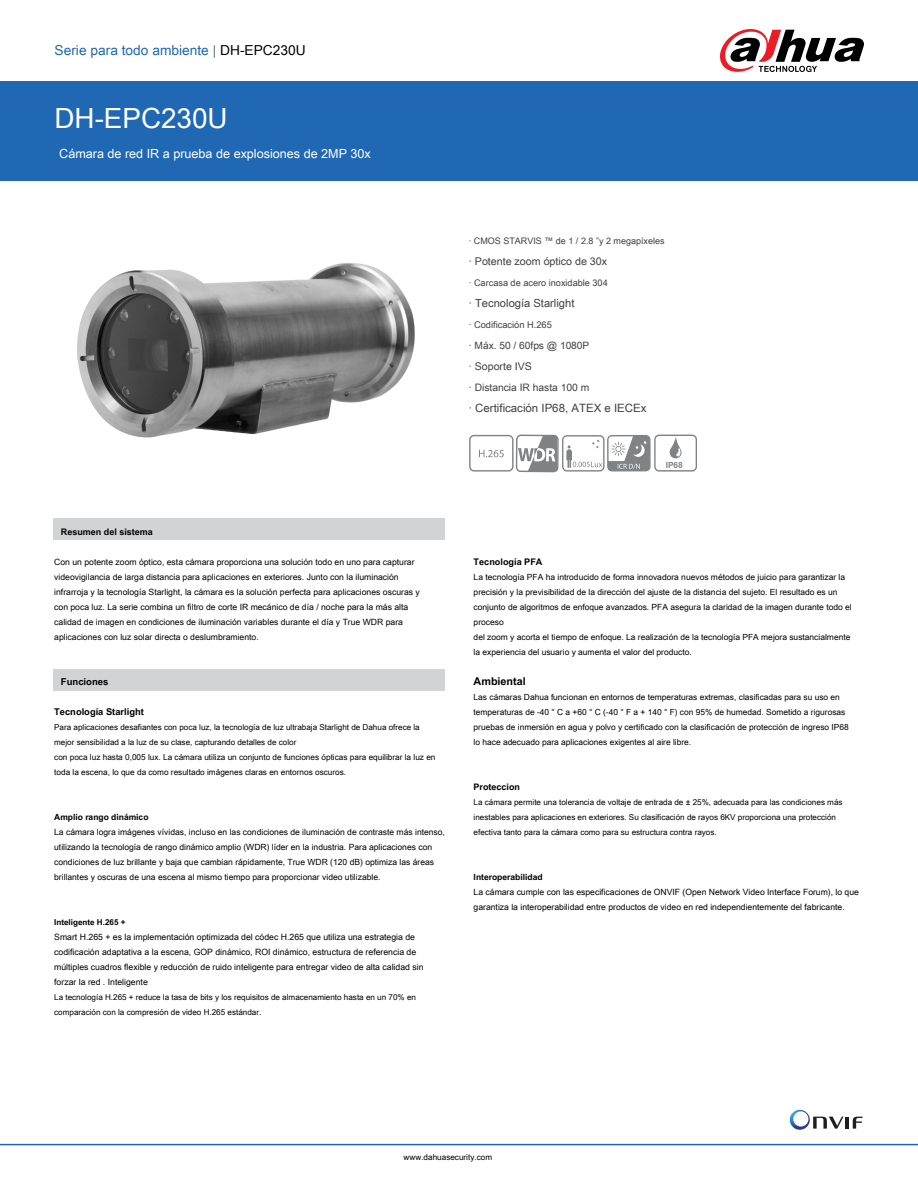
<style>
.page{position:relative;width:918px;height:1188px;background:#fff}
.page>*{position:absolute;margin:0;border:0;box-sizing:border-box;transform-origin:0 0}
.t1{font:27.75px "Arial Unicode MS";color:#fff}
.t2{font:13.8px "Arial Unicode MS";color:#2068b3}
.t3{font:12.6px "Arial Unicode MS";color:#fff}
.t4{font:11.4px "Arial Unicode MS";color:#403f41}
.t5{font:11.1px "Arial Unicode MS";color:#403f41}
.t6{font:700 10.8px "Arial Unicode MS";color:#000}
.t7{font:10.65px "Arial Unicode MS";color:#403f41}
.t8{font:10.2px "Arial Unicode MS";color:#403f41}
.t9{font:700 9.6px "Arial Unicode MS";color:#000}
.t10{font:700 9.3px "Arial Unicode MS";color:#000}
.t11{font:9.3px "Arial Unicode MS";color:#403f41}
.t12{font:9.15px "Arial Unicode MS";color:#403f41}
.t13{font:700 9.15px "Arial Unicode MS";color:#000}
.t14{font:9px "Arial Unicode MS";color:#403f41}
.t15{font:700 9px "Arial Unicode MS";color:#000}
.t16{font:8.7px/15px "Arial Unicode MS";color:#000}
.t17{font:8.55px/15px "Arial Unicode MS";color:#000}
.t18{font:700 8.55px "Arial Unicode MS";color:#000}
.t19{font:8.4px/15px "Arial Unicode MS";color:#000}
.t20{font:700 8.4px "Arial Unicode MS";color:#808284}
.t21{font:8.25px/15px "Arial Unicode MS";color:#000}
.t22{font:8.1px/15px "Arial Unicode MS";color:#000}
.t23{font:700 8.1px "Arial Unicode MS";color:#000}
.s1{color:#626466}
.s2{color:#000}
</style>
<div class="page">
<div style="left:0;top:81px;width:918px;height:100px;background:#2068b3"></div>
<div style="left:53px;top:519px;width:392px;height:21px;background:#d1d3d4"></div>
<div style="left:53px;top:669px;width:392px;height:22px;background:#d1d3d4"></div>
<hr style="left:0;top:1144px;width:918px;height:1px;background:#2068b3">
<svg style="left:720px;top:29px;width:144px;height:43px"></svg>
<hr style="left:845px;top:1117px;width:4px;height:12px;background:#211d1e">
<svg style="left:853px;top:1117px;width:10px;height:12px"></svg>
<svg style="left:790px;top:1110px;width:53px;height:20px"></svg>
<img style="left:77px;top:263px;width:338px;height:175px">
<svg style="left:469px;top:435px;width:228px;height:37px"></svg>
<h2 class="t2" style="left:55px;top:41px;width:253px">Serie para todo ambiente <span class="s1">|</span> <span class="s2">DH-EPC230U</span></h2>
<h1 class="t1" style="left:55px;top:99px;width:175px">DH-EPC230U</h1>
<h3 class="t3" style="left:59px;top:145px;width:313px">Cámara de red IR a prueba de explosiones de 2MP 30x</h3>
<p class="t14" style="left:469px;top:234px;width:197px">· CMOS STARVIS ™ de 1 / 2.8 ”y 2 megapíxeles</p>
<p class="t7" style="left:469px;top:254px;width:140px">· Potente zoom óptico de 30x</p>
<p class="t12" style="left:469px;top:276px;width:140px">· Carcasa de acero inoxidable 304</p>
<p class="t5" style="left:469px;top:295px;width:107px">· Tecnología Starlight</p>
<p class="t11" style="left:469px;top:318px;width:84px">· Codificación H.265</p>
<p class="t8" style="left:469px;top:338px;width:122px">· Máx. 50 / 60fps @ 1080P</p>
<p class="t7" style="left:469px;top:359px;width:64px">· Soporte IVS</p>
<p class="t8" style="left:469px;top:380px;width:122px">· Distancia IR hasta 100 m</p>
<h3 class="t4" style="left:469px;top:400px;width:179px">· Certificación IP68, ATEX e IECEx</h3>
<p class="t20" style="left:666px;top:459px;width:19px">IP68</p>
<p class="t15" style="left:61px;top:525px;width:94px">Resumen del sistema</p>
<p class="t17" style="left:54px;top:554px;width:367px">Con un potente zoom óptico, esta cámara proporciona una solución todo en uno para capturar videovigilancia de larga distancia para aplicaciones en exteriores. Junto con la iluminación infrarroja y la tecnología Starlight, la cámara es la solución perfecta para aplicaciones oscuras y con poca luz. La serie combina un filtro de corte IR mecánico de día / noche para la más alta calidad de imagen en condiciones de iluminación variables durante el día y True WDR para aplicaciones con luz solar directa o deslumbramiento.</p>
<p class="t13" style="left:474px;top:555px;width:70px">Tecnología PFA</p>
<p class="t19" style="left:474px;top:569px;width:380px">La tecnología PFA ha introducido de forma innovadora nuevos métodos de juicio para garantizar la precisión y la previsibilidad de la dirección del ajuste de la distancia del sujeto. El resultado es un conjunto de algoritmos de enfoque avanzados. PFA asegura la claridad de la imagen durante todo el proceso<br>del zoom y acorta el tiempo de enfoque. La realización de la tecnología PFA mejora sustancialmente la experiencia del usuario y aumenta el valor del producto.</p>
<p class="t6" style="left:474px;top:674px;width:54px">Ambiental</p>
<p class="t19" style="left:474px;top:689px;width:377px">Las cámaras Dahua funcionan en entornos de temperaturas extremas, clasificadas para su uso en temperaturas de -40 ° C a +60 ° C (-40 ° F a + 140 ° F) con 95% de humedad. Sometido a rigurosas pruebas de inmersión en agua y polvo y certificado con la clasificación de protección de ingreso IP68 lo hace adecuado para aplicaciones exigentes al aire libre.</p>
<p class="t15" style="left:474px;top:781px;width:48px">Proteccion</p>
<p class="t22" style="left:474px;top:794px;width:370px">La cámara permite una tolerancia de voltaje de entrada de ± 25%, adecuada para las condiciones más inestables para aplicaciones en exteriores. Su clasificación de rayos 6KV proporciona una protección efectiva tanto para la cámara como para su estructura contra rayos.</p>
<p class="t18" style="left:474px;top:871px;width:71px">Interoperabilidad</p>
<p class="t17" style="left:474px;top:884px;width:387px">La cámara cumple con las especificaciones de ONVIF (Open Network Video Interface Forum), lo que garantiza la interoperabilidad entre productos de video en red independientemente del fabricante.</p>
<p class="t9" style="left:61px;top:674px;width:49px">Funciones</p>
<p class="t10" style="left:54px;top:705px;width:91px">Tecnología Starlight</p>
<p class="t22" style="left:54px;top:719px;width:367px">Para aplicaciones desafiantes con poca luz, la tecnología de luz ultrabaja Starlight de Dahua ofrece la mejor sensibilidad a la luz de su clase, capturando detalles de color</p>
<p class="t21" style="left:54px;top:749px;width:383px">con poca luz hasta 0,005 lux. La cámara utiliza un conjunto de funciones ópticas para equilibrar la luz en toda la escena, lo que da como resultado imágenes claras en entornos oscuros.</p>
<p class="t18" style="left:54px;top:810px;width:96px">Amplio rango dinámico</p>
<p class="t17" style="left:54px;top:824px;width:392px">La cámara logra imágenes vívidas, incluso en las condiciones de iluminación de contraste más intenso, utilizando la tecnología de rango dinámico amplio (WDR) líder en la industria. Para aplicaciones con condiciones de luz brillante y baja que cambian rápidamente, True WDR (120 dB) optimiza las áreas brillantes y oscuras de una escena al mismo tiempo para proporcionar video utilizable.</p>
<p class="t23" style="left:54px;top:916px;width:73px">Inteligente H.265 +</p>
<p class="t16" style="left:54px;top:929px;width:371px">Smart H.265 + es la implementación optimizada del códec H.265 que utiliza una estrategia de codificación adaptativa a la escena, GOP dinámico, ROI dinámico, estructura de referencia de múltiples cuadros flexible y reducción de ruido inteligente para entregar video de alta calidad sin forzar la red . Inteligente</p>
<p class="t22" style="left:54px;top:989px;width:363px">La tecnología H.265 + reduce la tasa de bits y los requisitos de almacenamiento hasta en un 70% en comparación con la compresión de video H.265 estándar.</p>
<p class="t22" style="left:404px;top:1150px;width:90px">www.dahuasecurity.com</p>
</div>
